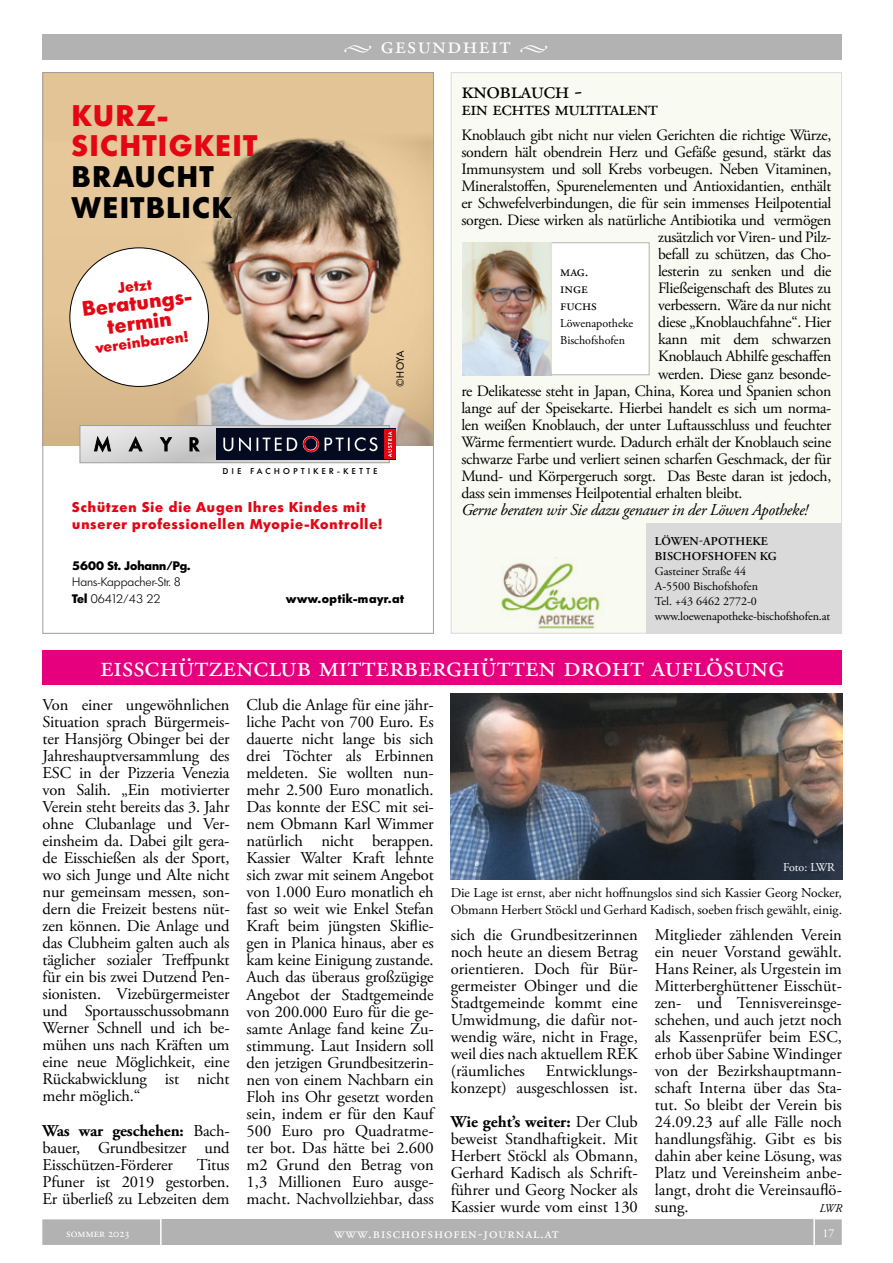
<style>
.page{position:relative;width:893px;height:1263px;background:#fff}
.page>*{position:absolute;margin:0;border:0;box-sizing:border-box;transform-origin:0 0}
.t1{font:30px "Adobe Garamond Exp";color:#fff}
.t2{font:800 28.95px/30.6px "Limerick TS";letter-spacing:.08em;color:#e30613}
.t3{font:800 28.95px/30.6px "Limerick TS";letter-spacing:.08em;color:#000}
.t4{font:24px "Adobe Garamond Exp";letter-spacing:.06em;color:#fff}
.t5{font:24px "Adobe Garamond Exp";letter-spacing:-.02em;color:#000}
.t6{font:21px "Adobe Garamond Exp";letter-spacing:-.02em;color:#000}
.t7{font:800 20.25px/20.2px "Limerick TS";color:#e30613;text-align:center}
.t8{font:16.5px/17px "Adobe Garamond Pro";color:#000;text-align:justify}
.t9{font:italic 16.5px "Adobe Garamond Pro";letter-spacing:-.02em;color:#000}
.t10{font:15.75px "Adobe Garamond Pro";letter-spacing:-.02em;color:#000}
.t11{font:15px "Adobe Garamond Exp";letter-spacing:.06em;color:#fff}
.t12{font:15px/17px "Adobe Garamond Exp";color:#000}
.t13{font:800 14.55px "Limerick TS";color:#e30613}
.t14{font:800 13.8px/17.2px "Limerick TS";letter-spacing:.075em;color:#e30613}
.t15{font:13.5px/17px "Adobe Garamond Pro";color:#000}
.t16{font:12px/15px "Adobe Garamond Pro";color:#000}
.t17{font:300 12px/16.5px "Limerick TS";color:#000}
.t18{font:600 12px/15px "Adobe Garamond Pro";letter-spacing:.015em;color:#000}
.t19{font:800 12px "Limerick TS";color:#000}
.t20{font:800 12px "Limerick TS";letter-spacing:.05em;color:#000}
.t21{font:12px "Adobe Garamond Exp";color:#fff}
.t22{font:12px "Adobe Garamond Pro";color:#fff}
.t23{font:italic 12px "Adobe Garamond";color:#000}
.t24{font:10.2px "Limerick TS";color:#000}
.t25{font:500 8.25px "Limerick TS";letter-spacing:.42em;color:#000}
.s1{font-family:"Minion Pro";font-size:18px}
.s2{font-weight:800}
.s3{font-weight:700}
</style>
<div class="page">
<div style="left:43px;top:1219px;width:799px;height:26px;background:#b3b2b2"></div>
<div style="left:43px;top:34px;width:799px;height:26px;background:#b3b2b2"></div>
<svg style="left:42px;top:1219px;width:120px;height:26px"></svg>
<svg style="left:813px;top:1219px;width:29px;height:26px"></svg>
<div style="left:451px;top:72px;width:391px;height:562px;background:#f9faf2;border:1px solid #dadada"></div>
<div style="left:462px;top:242px;width:187px;height:133px;background:#fff;border:1px solid #b3b2b2"></div>
<img style="left:462px;top:242px;width:90px;height:133px">
<img style="left:501px;top:563px;width:102px;height:66px">
<div style="left:646px;top:523px;width:196px;height:111px;background:#dadada"></div>
<div style="left:43px;top:72px;width:391px;height:374px;background:#d9ba8d"></div>
<img style="left:170px;top:143px;width:262px;height:303px">
<div style="left:43px;top:72px;width:391px;height:71px;background:#e3c496"></div>
<div style="left:43px;top:75px;width:242px;height:173px;background:#e7c89b"></div>
<div style="left:70px;top:248px;width:138px;height:138px;background:#fff;border-radius:50%"></div>
<div style="left:80px;top:425px;width:309px;height:38px;border:1px solid #9d9d9c"></div>
<div style="left:384px;top:429px;width:11px;height:30px;background:#e30613"></div>
<svg style="left:80px;top:426px;width:312px;height:37px;background:#77757e"></svg>
<div style="left:42px;top:651px;width:800px;height:34px;background:#e6007d"></div>
<img style="left:451px;top:693px;width:391px;height:186px">
<h3 class="t4" style="left:344px;top:34px;width:206px"><span class="s1">•</span> gesundheit <span class="s1">•</span></h3>
<h2 class="t2" style="left:72px;top:99px;width:186px">KURZ-<br>SICHTIGKEIT</h2>
<h2 class="t3" style="left:72px;top:161px;width:160px">BRAUCHT<br>WEITBLICK</h2>
<p class="t13" style="left:117px;top:278px;width:35px;rotate:-7deg">Jetzt</p>
<p class="t7" style="left:81px;top:299px;width:114px;rotate:-7deg">Beratungs&shy;termin</p>
<p class="t13" style="left:95px;top:338px;width:94px;rotate:-7deg">vereinbaren!</p>
<p class="t24" style="left:394px;top:387px;width:39px;rotate:-90deg">©HOYA</p>
<p class="t25" style="left:223px;top:466px;width:156px">DIE FACHOPTIKER-KETTE</p>
<p class="t14" style="left:72px;top:498px;width:312px">Schützen Sie die Augen Ihres Kindes mit unserer professionellen Myopie-Kontrolle!</p>
<p class="t19" style="left:72px;top:558px;width:120px">5600 St. Johann/Pg.</p>
<p class="t17" style="left:72px;top:574px;width:110px">Hans-Kappacher-Str. 8<br><span class="s2">Tel</span> 06412/43 22</p>
<p class="t20" style="left:286px;top:591px;width:119px">www.optik-mayr.at</p>
<h3 class="t5" style="left:461px;top:79px;width:122px">knoblauch -</h3>
<p class="t6" style="left:461px;top:98px;width:198px">ein echtes multitalent</p>
<p class="t10" style="left:461px;top:126px;width:371px">Knoblauch gibt nicht nur vielen Gerichten die richtige Würze,</p>
<p class="t10" style="left:461px;top:143px;width:371px">sondern hält obendrein Herz und Gefäße gesund, stärkt das</p>
<p class="t10" style="left:461px;top:160px;width:371px">Immunsystem und soll Krebs vorbeugen. Neben Vitaminen,</p>
<p class="t10" style="left:461px;top:177px;width:371px">Mineralstoffen, Spurenelementen und Antioxidantien, enthält</p>
<p class="t10" style="left:461px;top:194px;width:371px">er Schwefelverbindungen, die für sein immenses Heilpotential</p>
<p class="t10" style="left:461px;top:211px;width:371px">sorgen. Diese wirken als natürliche Antibiotika und vermögen</p>
<p class="t10" style="left:658px;top:228px;width:175px">zusätzlich vor Viren- und Pilz-</p>
<p class="t10" style="left:658px;top:245px;width:175px">befall zu schützen, das Cho-</p>
<p class="t10" style="left:658px;top:262px;width:175px">lesterin zu senken und die</p>
<p class="t10" style="left:658px;top:279px;width:175px">Fließeigenschaft des Blutes zu</p>
<p class="t10" style="left:658px;top:296px;width:175px">verbessern. Wäre da nur nicht</p>
<p class="t10" style="left:658px;top:313px;width:175px">diese „Knoblauchfahne“. Hier</p>
<p class="t10" style="left:658px;top:330px;width:175px">kann mit dem schwarzen</p>
<p class="t10" style="left:658px;top:347px;width:175px">Knoblauch Abhilfe geschaffen</p>
<p class="t10" style="left:658px;top:364px;width:175px">werden. Diese ganz besonde-</p>
<p class="t10" style="left:461px;top:381px;width:371px">re Delikatesse steht in Japan, China, Korea und Spanien schon</p>
<p class="t10" style="left:461px;top:398px;width:371px">lange auf der Speisekarte. Hierbei handelt es sich um norma-</p>
<p class="t10" style="left:461px;top:415px;width:371px">len weißen Knoblauch, der unter Luftausschluss und feuchter</p>
<p class="t10" style="left:461px;top:432px;width:371px">Wärme fermentiert wurde. Dadurch erhält der Knoblauch seine</p>
<p class="t10" style="left:461px;top:449px;width:371px">schwarze Farbe und verliert seinen scharfen Geschmack, der für</p>
<p class="t10" style="left:461px;top:466px;width:371px">Mund- und Körpergeruch sorgt. Das Beste daran ist jedoch,</p>
<p class="t10" style="left:461px;top:483px;width:283px">dass sein immenses Heilpotential erhalten bleibt.</p>
<p class="t9" style="left:461px;top:499px;width:348px">Gerne beraten wir Sie dazu genauer in der Löwen Apotheke!</p>
<p class="t12" style="left:560px;top:264px;width:38px">mag. inge fuchs</p>
<p class="t16" style="left:560px;top:316px;width:75px;line-height:17px">Löwenapotheke<br>Bischofshofen</p>
<p class="t18" style="left:655px;top:534px;width:123px">LÖWEN-APOTHEKE<br>BISCHOFSHOFEN KG</p>
<p class="t16" style="left:655px;top:564px;width:177px">Gasteiner Straße 44<br>A-5500 Bischofshofen<br>Tel. +43 6462 2772-0 www.loewenapotheke-bischofshofen.at</p>
<h1 class="t1" style="left:100px;top:652px;width:685px">eisschützenclub mitterberghütten droht auflösung</h1>
<p class="t8" style="left:43px;top:697px;width:189px">Von einer ungewöhnlichen Situation sprach Bürgermeis&shy;ter Hansjörg Obinger bei der Jahreshauptversammlung des ESC in der Pizzeria Venezia von Salih. „Ein motivierter Verein steht bereits das 3. Jahr ohne Clubanlage und Ver&shy;einsheim da. Dabei gilt gera&shy;de Eisschießen als der Sport, wo sich Junge und Alte nicht nur gemeinsam messen, son&shy;dern die Freizeit bestens nüt&shy;zen können. Die Anlage und das Clubheim galten auch als täglicher sozialer Treffpunkt für ein bis zwei Dutzend Pen&shy;sionisten. Vizebürgermeister und Sportausschussobmann Werner Schnell und ich be&shy;mühen uns nach Kräften um eine neue Möglichkeit, eine Rückabwicklung ist nicht mehr möglich.“</p>
<p class="t8" style="left:43px;top:1122px;width:189px"><span class="s3">Was war geschehen:</span> Bach&shy;bauer, Grundbesitzer und Eisschützen-Förderer</p>
<p class="t8" style="left:247px;top:697px;width:189px">Club die Anlage für eine jähr&shy;liche Pacht von 700 Euro. Es dauerte nicht lange bis sich drei Töchter als Erbinnen meldeten. Sie wollten nun&shy;mehr 2.500 Euro monatlich.<br>Das konnte der ESC mit sei&shy;nem Obmann Karl Wimmer natürlich nicht berappen.<br>Kassier Walter Kraft lehnte sich zwar mit seinem Angebot von 1.000 Euro monatlich eh fast so weit wie Enkel Stefan Kraft beim jüngsten Skiflie&shy;gen in Planica hinaus, aber es kam keine Einigung zustande.<br>Auch das überaus großzügige Angebot der Stadtgemeinde von 200.000 Euro für die ge&shy;samte Anlage fand keine Zu&shy;stimmung. Laut Insidern soll den jetzigen Grundbesitzerin&shy;nen von einem Nachbarn ein Floh ins Ohr gesetzt worden sein, indem er für den Kauf 500 Euro pro Quadratme&shy;ter bot. Das hätte bei 2.600 m2 Grund den Betrag von 1,3 Millionen Euro ausge&shy;macht. Nachvollziehbar, dass</p>
<p class="t22" style="left:783px;top:860px;width:53px">Foto: LWR</p>
<p class="t15" style="left:451px;top:885px;width:393px">Die Lage ist ernst, aber nicht hoffnungslos sind sich Kassier Georg Nocker,<br>Obmann Herbert Stöckl und Gerhard Kadisch, soeben frisch gewählt, einig.</p>
<p class="t8" style="left:451px;top:927px;width:189px">sich die Grundbesitzerinnen noch heute an diesem Betrag orientieren. Doch für Bür&shy;germeister Obinger und die Stadtgemeinde kommt eine Umwidmung, die dafür not&shy;wendig wäre, nicht in Frage, weil dies nach aktuellem REK (räumliches</p>
<p class="t8" style="left:655px;top:927px;width:189px">Mitglieder zählenden Verein ein neuer Vorstand gewählt.<br>Hans Reiner, als Urgestein im Mitterberghüttener Eisschüt&shy;zen- und Tennisvereinsge&shy;schehen, und auch jetzt noch als Kassenprüfer beim ESC, erhob über Sabine Windinger von der Bezirkshauptmann&shy;schaft Interna über das Sta&shy;tut. So bleibt der Verein bis 24.09.23 auf alle Fälle noch handlungsfähig. Gibt es bis dahin aber keine Lösung, was Platz und Vereinsheim anbe&shy;langt, droht die Vereinsauflö&shy;sung.</p>
<p class="t8" style="left:451px;top:1063px;width:189px;text-align:right">Entwicklungs-<br>konzept) ausgeschlossen ist.</p>
<p class="t8" style="left:451px;top:1114px;width:189px"><span class="s3">Wie geht’s weiter:</span> Der Club beweist Standhaftigkeit. Mit Herbert Stöckl als Obmann, Gerhard Kadisch als Schrift&shy;führer und Georg Nocker als Kassier wurde vom einst 130</p>
<p class="t8" style="left:43px;top:1156px;width:189px;text-indent:154px">Titus Pfuner ist 2019 gestorben.<br>Er überließ zu Lebzeiten dem</p>
<p class="t23" style="left:819px;top:1202px;width:24px">LWR</p>
<p class="t21" style="left:66px;top:1227px;width:64px">sommer 2023</p>
<p class="t11" style="left:334px;top:1226px;width:226px">www.bischofshofen-journal.at</p>
<p class="t22" style="left:822px;top:1225px;width:13px">17</p>
</div>
